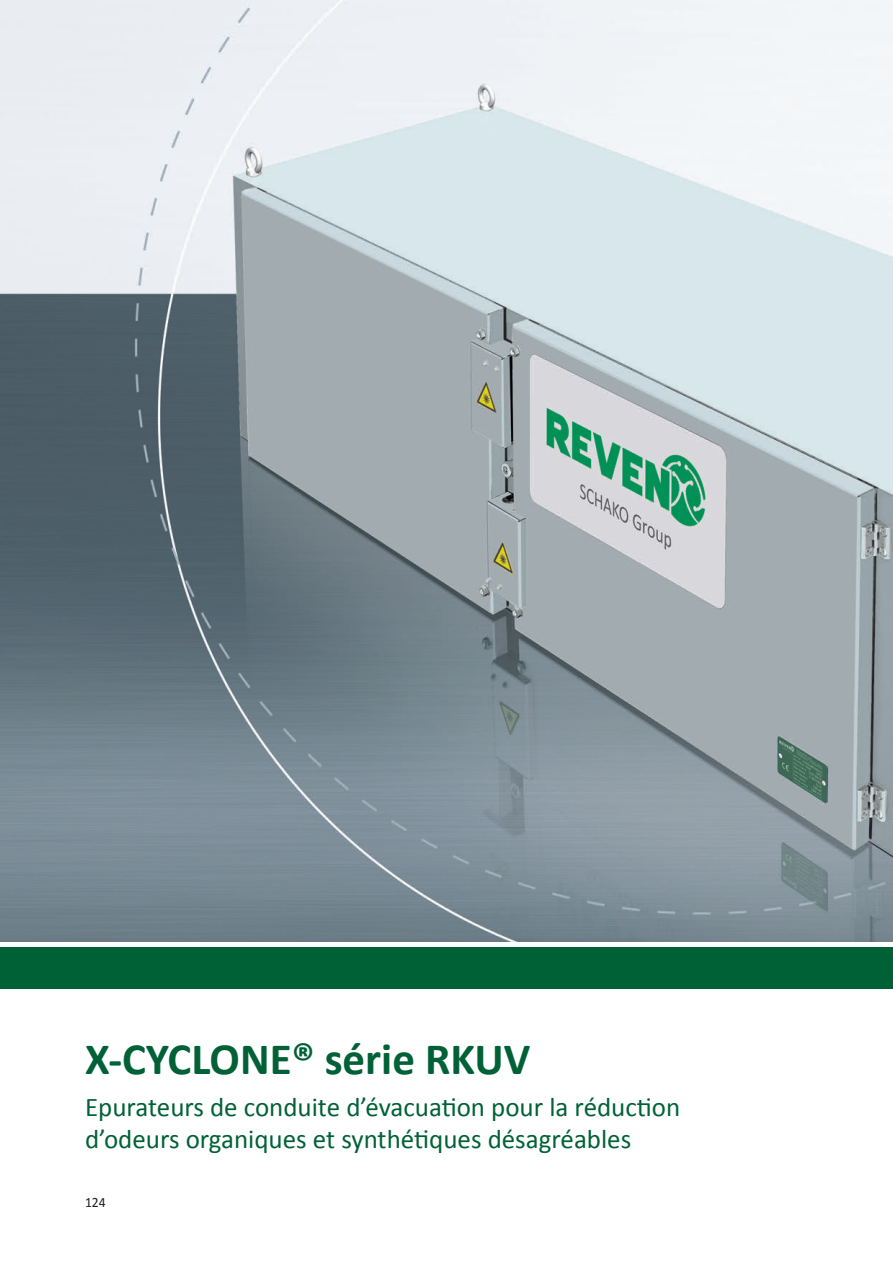
<style>
.page{position:relative;width:893px;height:1263px;background:#fff}
.page>*{position:absolute;margin:0;border:0;box-sizing:border-box;transform-origin:0 0}
.t1{font:700 45px "Calibri";color:#006137}
.t2{font:27px/32px "Calibri";color:#006137}
.t3{font:14.25px "Calibri";color:#231f20;scale:.96 1}
</style>
<div class="page">
<img style="left:0;top:0;width:893px;height:942px">
<div style="left:0;top:946px;width:893px;height:43px;background:#006137"></div>
<div style="left:0;top:942px;width:893px;height:5px;background:#fff"></div>
<h1 class="t1" style="left:85px;top:1042px;width:447px">X-CYCLONE® série RKUV</h1>
<p class="t2" style="left:85px;top:1090px;width:597px">Epurateurs de conduite d’évacuation pour la réduction d’odeurs organiques et synthétiques désagréables</p>
<p class="t3" style="left:85px;top:1193px;width:23px">124</p>
</div>
